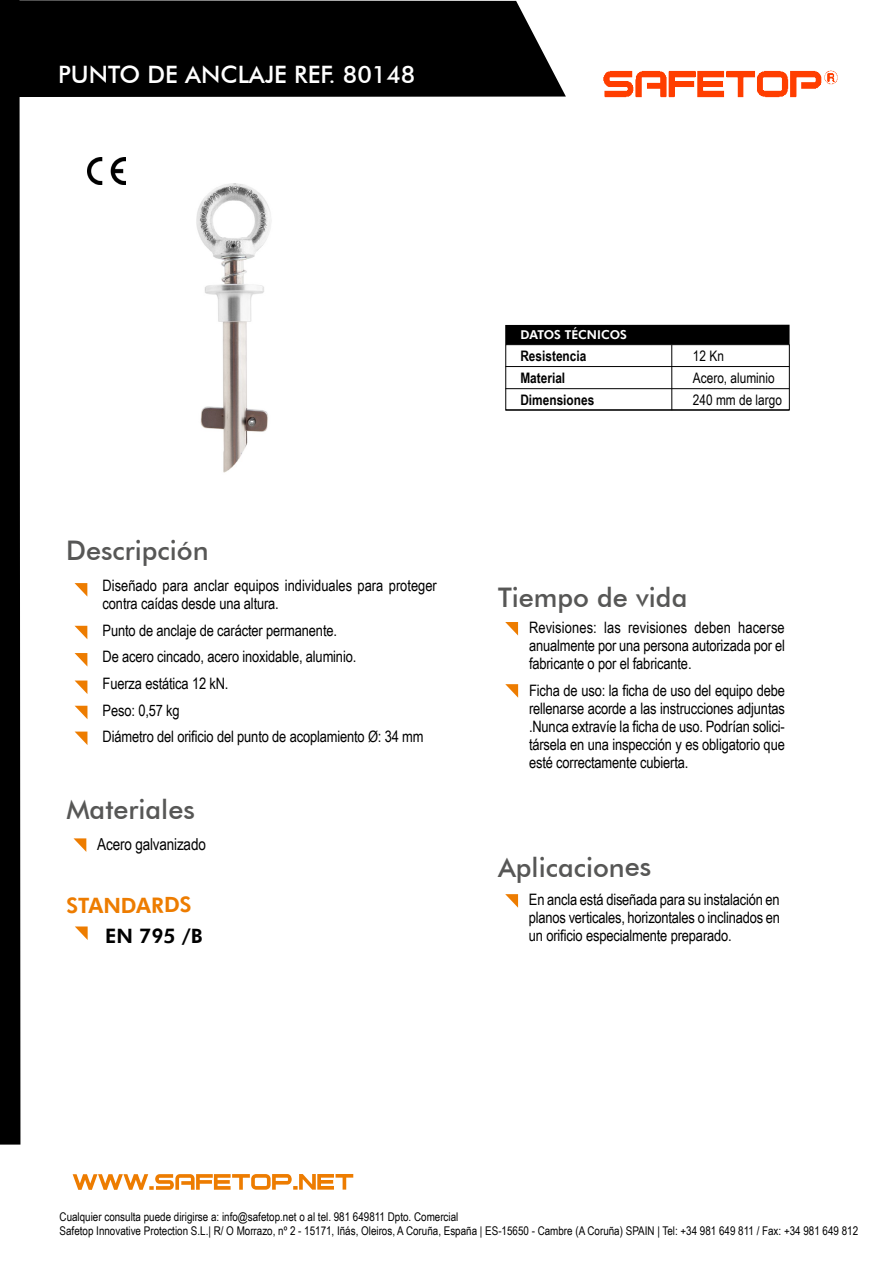
<style>
.page{position:relative;width:893px;height:1263px;background:#fff}
.page>*{position:absolute;margin:0;border:0;box-sizing:border-box;transform-origin:0 0}
.t1{font:500 27px "Futura BT";color:#575756}
.t2{font:500 24px "Futura BT";color:#fff}
.t3{font:700 21px "Futura BT";color:#ed7c00}
.t4{font:700 19.8px "Futura BT";color:#000}
.t5{font:16.5px "Arial Narrow";letter-spacing:-.01em;color:#000}
.t6{font:15.75px/18px "Arial Narrow";letter-spacing:-.01em;color:#000;text-align:justify}
.t7{font:700 14.4px/22px "Arial Narrow";color:#000}
.t8{font:14.4px/22px "Arial Narrow";color:#000}
.t9{font:700 12.15px "Futura BT";color:#fff}
.t10{font:12px/14.2px "Arial Narrow";color:#000}
</style>
<div class="page">
<img style="left:87px;top:171px;width:185px;height:302px">
<div style="left:20px;top:0;width:546px;height:97px;background:#000"></div>
<div style="left:505px;top:344px;width:285px;height:66px;border:1px solid #000"></div>
<hr style="left:505px;top:366px;width:284px;height:1px;background:#000">
<hr style="left:505px;top:388px;width:284px;height:1px;background:#000">
<hr style="left:505px;top:410px;width:284px;height:1px;background:#000">
<hr style="left:671px;top:345px;width:1px;height:65px;background:#000">
<div style="left:505px;top:325px;width:285px;height:19px;background:#000"></div>
<svg style="left:73px;top:1174px;width:280px;height:16px"></svg>
<img style="left:603px;top:70px;width:235px;height:28px">
<svg style="left:75px;top:926px;width:13px;height:14px"></svg>
<svg style="left:75px;top:583px;width:12px;height:13px"></svg>
<svg style="left:75px;top:626px;width:12px;height:13px"></svg>
<svg style="left:74px;top:838px;width:12px;height:14px"></svg>
<svg style="left:75px;top:653px;width:12px;height:13px"></svg>
<svg style="left:75px;top:680px;width:12px;height:14px"></svg>
<svg style="left:75px;top:731px;width:12px;height:14px"></svg>
<svg style="left:75px;top:706px;width:12px;height:13px"></svg>
<svg style="left:505px;top:684px;width:13px;height:14px"></svg>
<svg style="left:505px;top:622px;width:13px;height:13px"></svg>
<svg style="left:505px;top:894px;width:13px;height:14px"></svg>
<div style="left:0;top:0;width:20px;height:1144px;background:#000"></div>
<img style="left:88px;top:157px;width:38px;height:27px">
<h2 class="t2" style="left:58px;top:60px;width:359px">PUNTO DE ANCLAJE REF. 80148</h2>
<h1 class="t1" style="left:66px;top:534px;width:144px">Descripción</h1>
<p class="t6" style="left:103px;top:576px;width:336px">Diseñado para anclar equipos individuales para proteger contra caídas desde una altura.</p>
<p class="t6" style="left:103px;top:616px;width:322px;line-height:26.5px;text-align:left">Punto de anclaje de carácter permanente.<br>De acero cincado, acero inoxidable, aluminio.<br>Fuerza estática 12 kN.<br>Peso: 0,57 kg<br>Diámetro del orificio del punto de acoplamiento Ø: 34 mm</p>
<h1 class="t1" style="left:66px;top:793px;width:130px">Materiales</h1>
<p class="t5" style="left:97px;top:832px;width:110px">Acero galvanizado</p>
<h3 class="t3" style="left:66px;top:892px;width:127px">STANDARDS</h3>
<p class="t4" style="left:105px;top:924px;width:99px">EN 795 /B</p>
<p class="t9" style="left:520px;top:327px;width:108px">DATOS TÉCNICOS</p>
<p class="t7" style="left:520px;top:344px;width:75px">Resistencia<br>Material<br>Dimensiones</p>
<p class="t8" style="left:693px;top:344px;width:91px">12 Kn<br>Acero, aluminio<br>240 mm de largo</p>
<h1 class="t1" style="left:498px;top:581px;width:191px">Tiempo de vida</h1>
<p class="t6" style="left:529px;top:618px;width:257px">Revisiones: las revisiones deben hacerse anualmente por una persona autorizada por el fabricante o por el fabricante.</p>
<p class="t6" style="left:529px;top:680px;width:257px">Ficha de uso: la ficha de uso del equipo debe rellenarse acorde a las instrucciones adjuntas .Nunca extravíe la ficha de uso. Podrían solici&shy;társela en una inspección y es obligatorio que esté correctamente cubierta.</p>
<h1 class="t1" style="left:498px;top:850px;width:155px">Aplicaciones</h1>
<p class="t6" style="left:529px;top:890px;width:253px">En ancla está diseñada para su instalación en planos verticales, horizontales o inclinados en un orificio especialmente preparado.</p>
<p class="t10" style="left:60px;top:1209px;width:800px">Cualquier consulta puede dirigirse a: info@safetop.net o al tel. 981 649811 Dpto. Comercial<br>Safetop Innovative Protection S.L.| R/ O Morrazo, nº 2 - 15171, Iñás, Oleiros, A Coruña, España | ES-15650 - Cambre (A Coruña) SPAIN | Tel: +34 981 649 811 / Fax: +34 981 649 812</p>
</div>
